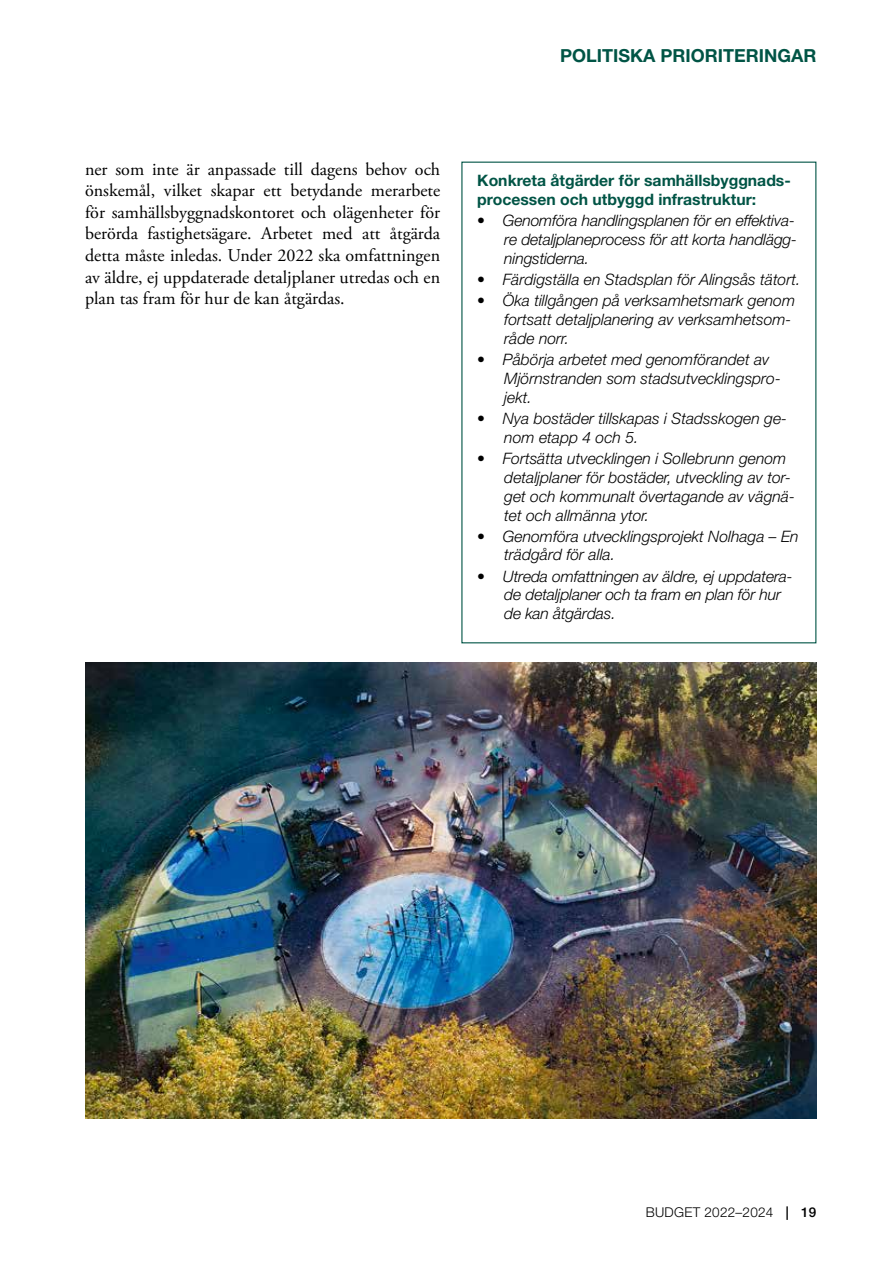
<style>
.page{position:relative;width:893px;height:1263px;background:#fff}
.page>*{position:absolute;margin:0;border:0;box-sizing:border-box;transform-origin:0 0}
.t1{font:18px/21.6px "Adobe Garamond Pro";color:#000;text-align:justify}
.t2{font:700 18px "Helvetica Neue LT Std";color:#005445}
.t3{font:italic 300 15.75px/18.9px "Helvetica Neue LT Std";color:#000}
.t4{font:700 15.75px/18.9px "Helvetica Neue LT Std";color:#005445}
.t5{font:300 13.5px "Helvetica Neue LT Std";letter-spacing:.02em;color:#000}
.s1{font-weight:500}
</style>
<div class="page">
<img style="left:85px;top:662px;width:731px;height:456px">
<p class="t2" style="left:560px;top:45px;width:258px">POLITISKA PRIORITERINGAR</p>
<p class="t1" style="left:85px;top:159px;width:357px">ner som inte är anpassade till dagens behov och önskemål, vilket skapar ett betydande merarbete för samhällsbyggnadskontoret och olägenheter för berörda fastighetsägare. Arbetet med att åtgärda detta måste inledas. Under 2022 ska omfattningen av äldre, ej uppdaterade detaljplaner utredas och en plan tas fram för hur de kan åtgärdas.</p>
<p class="t4" style="left:477px;top:171px;width:315px">Konkreta åtgärder för samhällsbyggnads&shy;processen och utbyggd infrastruktur:</p>
<p class="t3" style="left:504px;top:211px;width:294px;text-indent:-27px">• Genomföra handlingsplanen för en effektiva&shy;re detaljplaneprocess för att korta handlägg&shy;ningstiderna.</p>
<p class="t3" style="left:477px;top:270px;width:325px">• Färdigställa en Stadsplan för Alingsås tätort.</p>
<p class="t3" style="left:504px;top:291px;width:292px;text-indent:-27px">• Öka tillgången på verksamhetsmark genom fortsatt detaljplanering av verksamhetsom&shy;råde norr.</p>
<p class="t3" style="left:504px;top:350px;width:278px;text-indent:-27px">• Påbörja arbetet med genomförandet av<br>Mjörnstranden som stadsutvecklingspro&shy;jekt.</p>
<p class="t3" style="left:504px;top:409px;width:284px;text-indent:-27px">• Nya bostäder tillskapas i Stadsskogen ge&shy;nom etapp 4 och 5.</p>
<p class="t3" style="left:504px;top:449px;width:292px;text-indent:-27px">• Fortsätta utvecklingen i Sollebrunn genom detaljplaner för bostäder, utveckling av tor&shy;get och kommunalt övertagande av vägnä&shy;tet och allmänna ytor.</p>
<p class="t3" style="left:504px;top:526px;width:296px;text-indent:-27px">• Genomföra utvecklingsprojekt Nolhaga – En trädgård för alla.</p>
<p class="t3" style="left:504px;top:566px;width:290px;text-indent:-27px">• Utreda omfattningen av äldre, ej uppdatera&shy;de detaljplaner och ta fram en plan för hur de kan åtgärdas.</p>
<p class="t5" style="left:646px;top:1204px;width:172px">BUDGET 2022–2024 <span class="s1">| 19</span></p>
</div>
